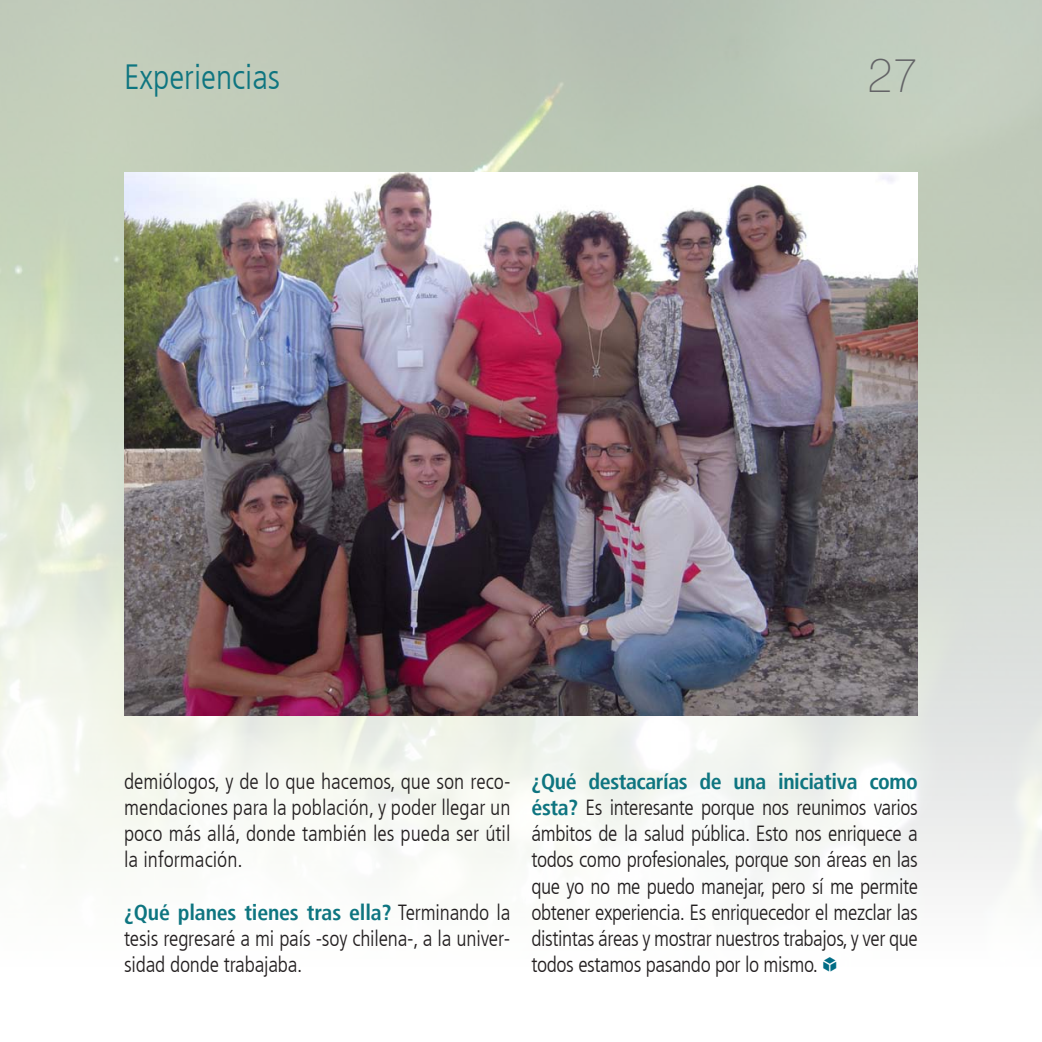
<style>
.page{position:relative;width:1042px;height:1042px;background:#fff}
.page>*{position:absolute;margin:0;border:0;box-sizing:border-box;transform-origin:0 0}
.t1{font:100 48.48px "Swiss 721 BT";color:#636366}
.t2{font:300 condensed 35px "Frutiger LT";color:#0e7580}
.t3{font:300 condensed 21.88px/26.2px "Frutiger LT";letter-spacing:-.01em;color:#231f20;text-align:justify}
.s1{font-weight:700;color:#0e7580}
.s2{color:#006c85}
</style>
<div class="page">
<img style="left:0;top:0;width:1042px;height:888px">
<img style="left:124px;top:173px;width:794px;height:542px">
<h2 class="t2" style="left:124px;top:57px;width:158px">Experiencias</h2>
<h1 class="t1" style="left:867px;top:45px;width:52px">27</h1>
<p class="t3" style="left:124px;top:768px;width:388px">demiólogos, y de lo que hacemos, que son reco&shy;mendaciones para la población, y poder llegar un poco más allá, donde también les pueda ser útil la información.</p>
<p class="t3" style="left:124px;top:899px;width:388px"><span class="s1">¿Qué planes tienes tras ella?</span> Terminando la tesis regresaré a mi país -soy chilena-, a la univer&shy;sidad donde trabajaba.</p>
<p class="t3" style="left:531px;top:768px;width:388px"><span class="s1">¿Qué destacarías de una iniciativa como ésta?</span> Es interesante porque nos reunimos varios ámbitos de la salud pública. Esto nos enriquece a todos como profesionales, porque son áreas en las que yo no me puedo manejar, pero sí me permite obtener experiencia. Es enriquecedor el mezclar las distintas áreas y mostrar nuestros trabajos, y ver que todos estamos pasando por lo mismo. <span class="s2">✔</span></p>
</div>
